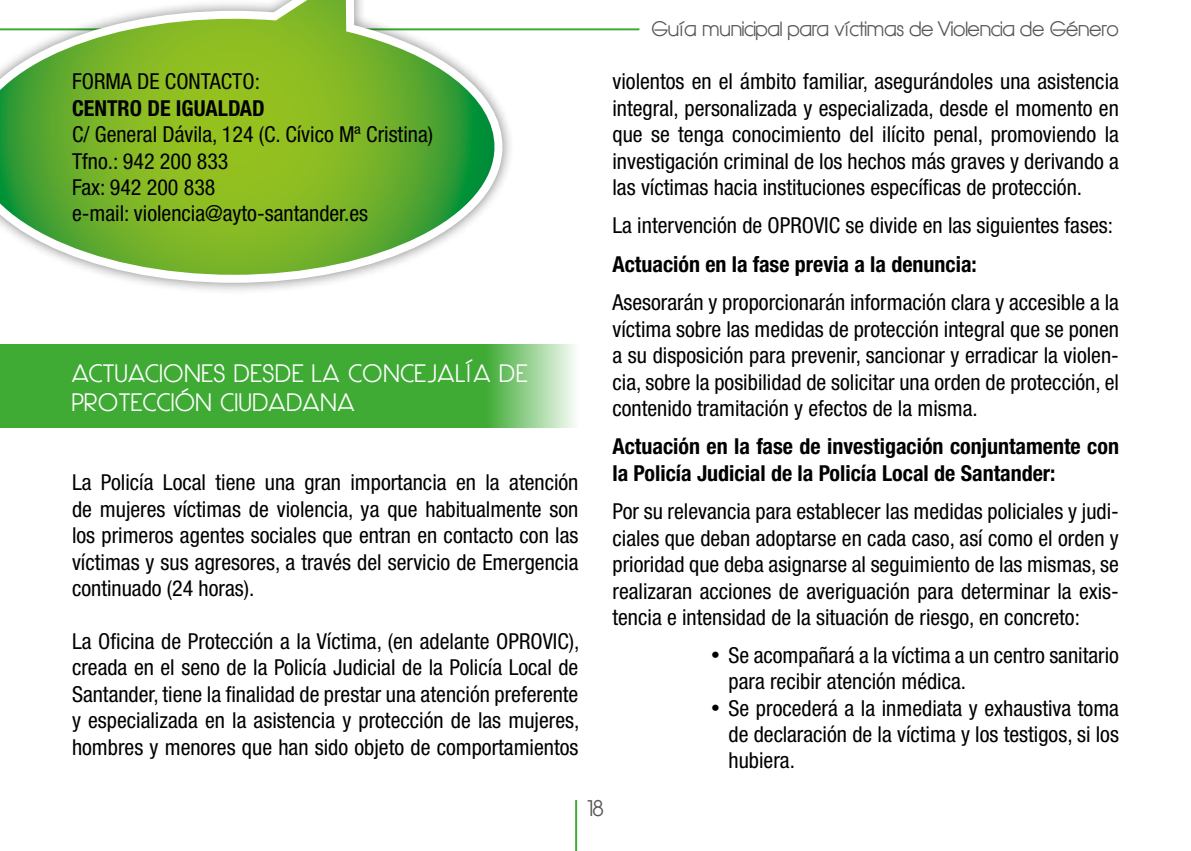
<style>
.page{position:relative;width:1191px;height:851px;background:#fff}
.page>*{position:absolute;margin:0;border:0;box-sizing:border-box;transform-origin:0 0}
.t1{font:700 24px/28.8px "Hasteristico";letter-spacing:.05em;color:#fff}
.t2{font:condensed 22px/26.4px "Helvetica Neue";color:#000;text-align:justify}
.t3{font:700 condensed 22px/26.4px "Helvetica Neue";color:#000}
.t4{font:700 22px "Hasteristico";color:#575756}
.t5{font:700 20px "Hasteristico";color:#575756}
</style>
<div class="page">
<hr style="left:575px;top:799px;width:2px;height:51px;background:#3fab35">
<hr style="left:0;top:28px;width:639px;height:2px;background:#3fab35">
<div style="left:0;top:344px;width:578px;height:83px;background:#3fab35"></div>
<div style="left:0;top:0;width:514px;height:295px;background:#000;opacity:.5"></div>
<svg style="left:0;top:0;width:506px;height:287px"></svg>
<p class="t5" style="left:652px;top:17px;width:468px">Guía municipal para víctimas de Violencia de Género</p>
<p class="t2" style="left:72px;top:68px;width:189px">FORMA DE CONTACTO:</p>
<p class="t3" style="left:72px;top:94px;width:194px">CENTRO DE IGUALDAD</p>
<p class="t2" style="left:72px;top:121px;width:362px;text-align:left">C/ General Dávila, 124 (C. Cívico Mª Cristina)<br>Tfno.: 942 200 833<br>Fax: 942 200 838<br>e-mail: violencia@ayto-santander.es</p>
<p class="t1" style="left:72px;top:360px;width:456px">ACTUACIONES DESDE LA CONCEJALÍA DE<br>PROTECCIÓN CIUDADANA</p>
<p class="t2" style="left:72px;top:469px;width:508px">La Policía Local tiene una gran importancia en la atención de mujeres víctimas de violencia, ya que habitualmente son los primeros agentes sociales que entran en contacto con las víctimas y sus agresores, a través del servicio de Emergencia continuado (24 horas).</p>
<p class="t2" style="left:72px;top:627px;width:509px">La Oficina de Protección a la Víctima, (en adelante OPROVIC), creada en el seno de la Policía Judicial de la Policía Local de Santander, tiene la finalidad de prestar una atención preferente y especializada en la asistencia y protección de las mujeres, hombres y menores que han sido objeto de comportamientos</p>
<p class="t2" style="left:612px;top:68px;width:508px">violentos en el ámbito familiar, asegurándoles una asistencia integral, personalizada y especializada, desde el momento en que se tenga conocimiento del ilícito penal, promoviendo la investigación criminal de los hechos más graves y derivando a las víctimas hacia instituciones específicas de protección.</p>
<p class="t2" style="left:612px;top:212px;width:502px">La intervención de OPROVIC se divide en las siguientes fases:</p>
<p class="t3" style="left:612px;top:250px;width:366px">Actuación en la fase previa a la denuncia:</p>
<p class="t2" style="left:612px;top:289px;width:508px">Asesorarán y proporcionarán información clara y accesible a la víctima sobre las medidas de protección integral que se ponen a su disposición para prevenir, sancionar y erradicar la violen&shy;cia, sobre la posibilidad de solicitar una orden de protección, el contenido tramitación y efectos de la misma.</p>
<p class="t3" style="left:612px;top:433px;width:508px">Actuación en la fase de investigación conjuntamente con la Policía Judicial de la Policía Local de Santander:</p>
<p class="t2" style="left:612px;top:498px;width:508px">Por su relevancia para establecer las medidas policiales y judi&shy;ciales que deban adoptarse en cada caso, así como el orden y prioridad que deba asignarse al seguimiento de las mismas, se realizaran acciones de averiguación para determinar la exis&shy;tencia e intensidad de la situación de riesgo, en concreto:</p>
<p class="t2" style="left:728px;top:641px;width:392px;text-indent:-18px">• Se acompañará a la víctima a un centro sanitario para recibir atención médica.</p>
<p class="t2" style="left:728px;top:694px;width:392px;text-indent:-18px">• Se procederá a la inmediata y exhaustiva toma de declaración de la víctima y los testigos, si los hubiera.</p>
<p class="t4" style="left:588px;top:795px;width:17px">18</p>
</div>
